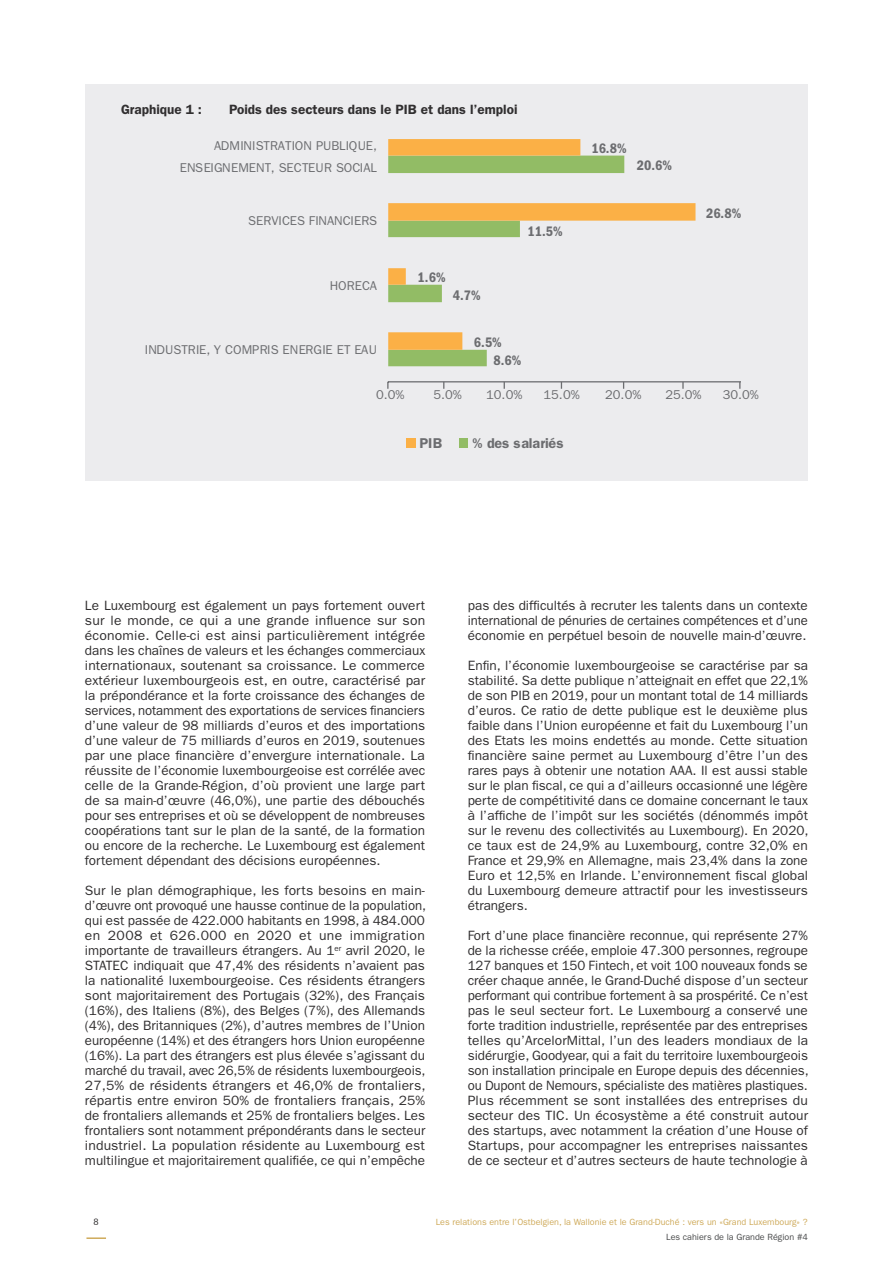
<style>
.page{position:relative;width:893px;height:1263px;background:#fff}
.page>*{position:absolute;margin:0;border:0;box-sizing:border-box;transform-origin:0 0}
.t1{font:14.25px "ITC Franklin Gothic Std Dm Cd";letter-spacing:-.005em;color:#6c6d70}
.t2{font:600 14.25px "ITC Franklin Gothic Std";letter-spacing:-.005em;color:#6c6d70}
.t3{font:13.5px/15px "ITC Franklin Gothic Std";color:#312f30;text-align:justify}
.intro{font:600 13.5px "ITC Franklin Gothic Std";color:#312f30}
.t4{font:12.9px/21.3px "ITC Franklin Gothic Std";letter-spacing:.005em;color:#6c6d70;text-align:right}
.t5{font:9px "ITC Franklin Gothic Std";color:#cfaa5b}
.t6{font:9px "ITC Franklin Gothic Std";color:#4a4b4c}
.t7{font:9px "Lato";color:#312f30}
</style>
<div class="page">
<hr style="left:86px;top:1237px;width:20px;height:2px;background:#cfaa5b">
<div style="left:86px;top:84px;width:722px;height:396px;background:#ececee"></div>
<hr style="left:388px;top:381px;width:353px;height:1px;background:#6c6d70">
<div style="left:388px;top:350px;width:99px;height:16px;background:#92bc65"></div>
<svg style="left:388px;top:139px;width:307px;height:211px"></svg>
<div style="left:406px;top:438px;width:9px;height:10px;background:#fbb046"></div>
<div style="left:459px;top:438px;width:9px;height:10px;background:#92bc65"></div>
<svg style="left:682px;top:382px;width:2px;height:7px"></svg>
<p class="intro" style="left:121px;top:102px;width:83px">Graphique 1 :</p>
<p class="intro" style="left:229px;top:102px;width:290px">Poids des secteurs dans le PIB et dans l’emploi</p>
<p class="t4" style="left:180px;top:135px;width:199px">ADMINISTRATION PUBLIQUE,<br>ENSEIGNEMENT, SECTEUR SOCIAL</p>
<p class="t4" style="left:248px;top:210px;width:130px">SERVICES FINANCIERS</p>
<p class="t4" style="left:330px;top:275px;width:49px">HORECA</p>
<p class="t4" style="left:145px;top:339px;width:234px">INDUSTRIE, Y COMPRIS ENERGIE ET EAU</p>
<p class="t1" style="left:418px;top:269px;width:29px">1.6%</p>
<p class="t1" style="left:453px;top:287px;width:29px">4.7%</p>
<p class="t1" style="left:474px;top:334px;width:29px">6.5%</p>
<p class="t1" style="left:527px;top:223px;width:37px">11.5%</p>
<p class="t1" style="left:494px;top:352px;width:29px">8.6%</p>
<p class="t1" style="left:591px;top:140px;width:37px">16.8%</p>
<p class="t1" style="left:637px;top:157px;width:37px">20.6%</p>
<p class="t1" style="left:706px;top:205px;width:37px">26.8%</p>
<p class="t4" style="left:376px;top:384px;width:30px">0.0%</p>
<p class="t4" style="left:433px;top:384px;width:30px">5.0%</p>
<p class="t4" style="left:486px;top:384px;width:38px">10.0%</p>
<p class="t4" style="left:544px;top:384px;width:38px">15.0%</p>
<p class="t4" style="left:605px;top:384px;width:38px">20.0%</p>
<p class="t4" style="left:665px;top:384px;width:38px">25.0%</p>
<p class="t4" style="left:723px;top:384px;width:38px">30.0%</p>
<p class="t2" style="left:420px;top:435px;width:24px">PIB</p>
<p class="t2" style="left:473px;top:435px;width:92px">% des salariés</p>
<p class="t3" style="left:85px;top:598px;width:342px">Le Luxembourg est également un pays fortement ouvert sur le monde, ce qui a une grande influence sur son économie. Celle-ci est ainsi particulièrement intégrée dans les chaînes de valeurs et les échanges commerciaux internationaux, soutenant sa croissance. Le commerce extérieur luxembourgeois est, en outre, caractérisé par la prépondérance et la forte croissance des échanges de services, notamment des exportations de services financiers d’une valeur de 98 milliards d’euros et des importations d’une valeur de 75 milliards d’euros en 2019, soutenues par une place financière d’envergure internationale. La réussite de l’économie luxembourgeoise est corrélée avec celle de la Grande-Région, d’où provient une large part de sa main-d’œuvre (46,0%), une partie des débouchés pour ses entreprises et où se développent de nombreuses coopérations tant sur le plan de la santé, de la formation ou encore de la recherche. Le Luxembourg est également fortement dépendant des décisions européennes.</p>
<p class="t3" style="left:85px;top:883px;width:343px">Sur le plan démographique, les forts besoins en main&shy;d’œuvre ont provoqué une hausse continue de la population, qui est passée de 422.000 habitants en 1998, à 484.000 en 2008 et 626.000 en 2020 et une immigration importante de travailleurs étrangers. Au 1<sup>er</sup> avril 2020, le STATEC indiquait que 47,4% des résidents n’avaient pas la nationalité luxembourgeoise. Ces résidents étrangers sont majoritairement des Portugais (32%), des Français (16%), des Italiens (8%), des Belges (7%), des Allemands (4%), des Britanniques (2%), d’autres membres de l’Union européenne (14%) et des étrangers hors Union européenne (16%). La part des étrangers est plus élevée s’agissant du marché du travail, avec 26,5% de résidents luxembourgeois, 27,5% de résidents étrangers et 46,0% de frontaliers, répartis entre environ 50% de frontaliers français, 25% de frontaliers allemands et 25% de frontaliers belges. Les frontaliers sont notamment prépondérants dans le secteur industriel. La population résidente au Luxembourg est multilingue et majoritairement qualifiée, ce qui n’empêche</p>
<p class="t3" style="left:468px;top:598px;width:342px">pas des difficultés à recruter les talents dans un contexte international de pénuries de certaines compétences et d’une économie en perpétuel besoin de nouvelle main-d’œuvre.</p>
<p class="t3" style="left:468px;top:658px;width:342px">Enfin, l’économie luxembourgeoise se caractérise par sa stabilité. Sa dette publique n’atteignait en effet que 22,1% de son PIB en 2019, pour un montant total de 14 milliards d’euros. Ce ratio de dette publique est le deuxième plus faible dans l’Union européenne et fait du Luxembourg l’un des Etats les moins endettés au monde. Cette situation financière saine permet au Luxembourg d’être l’un des rares pays à obtenir une notation AAA. Il est aussi stable sur le plan fiscal, ce qui a d’ailleurs occasionné une légère perte de compétitivité dans ce domaine concernant le taux à l’affiche de l’impôt sur les sociétés (dénommés impôt sur le revenu des collectivités au Luxembourg). En 2020, ce taux est de 24,9% au Luxembourg, contre 32,0% en France et 29,9% en Allemagne, mais 23,4% dans la zone Euro et 12,5% en Irlande. L’environnement fiscal global du Luxembourg demeure attractif pour les investisseurs étrangers.</p>
<p class="t3" style="left:468px;top:928px;width:342px">Fort d’une place financière reconnue, qui représente 27% de la richesse créée, emploie 47.300 personnes, regroupe 127 banques et 150 Fintech, et voit 100 nouveaux fonds se créer chaque année, le Grand-Duché dispose d’un secteur performant qui contribue fortement à sa prospérité. Ce n’est pas le seul secteur fort. Le Luxembourg a conservé une forte tradition industrielle, représentée par des entreprises telles qu’ArcelorMittal, l’un des leaders mondiaux de la sidérurgie, Goodyear, qui a fait du territoire luxembourgeois son installation principale en Europe depuis des décennies, ou Dupont de Nemours, spécialiste des matières plastiques.<br>Plus récemment se sont installées des entreprises du secteur des TIC. Un écosystème a été construit autour des startups, avec notamment la création d’une House of Startups, pour accompagner les entreprises naissantes de ce secteur et d’autres secteurs de haute technologie à</p>
<p class="t7" style="left:94px;top:1215px;width:7px">8</p>
<p class="t5" style="left:436px;top:1217px;width:373px">Les relations entre l’Ostbelgien, la Wallonie et le Grand-Duché : vers un «Grand Luxembourg» ?</p>
<p class="t6" style="left:666px;top:1232px;width:143px">Les cahiers de la Grande Région #4</p>
</div>
